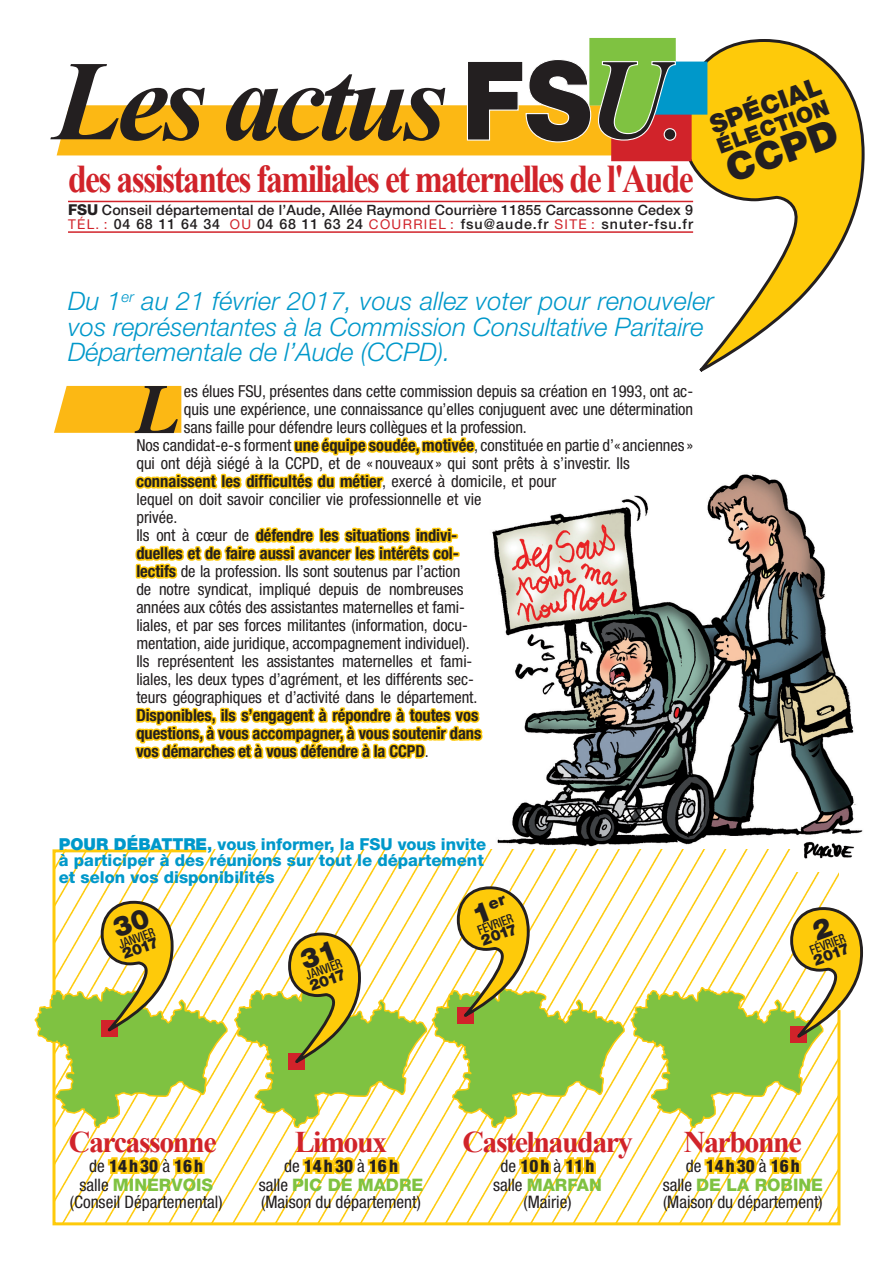
<style>
.page{position:relative;width:893px;height:1263px;background:#fff}
.page>*{position:absolute;margin:0;border:0;box-sizing:border-box;transform-origin:0 0}
.t1{font:italic 700 113.55px "Times New Roman";letter-spacing:-.05em;color:#231f20}
.t2{font:italic 700 70.35px "Times";color:#231f20}
.t3{font:700 39.15px "Times New Roman";letter-spacing:-.05em;color:#d1232a;scale:.86 1}
.t4{font:900 38.25px "Helvetica Neue LT Std";color:#231f20}
.t5{font:700 30px "Times New Roman";letter-spacing:-.05em;color:#d1232a}
.t6{font:italic 300 25.5px/25.5px "Helvetica Neue LT Std";color:#0098ca}
.t7{font:900 25.5px "Helvetica Neue LT Std";color:#231f20}
.t8{font:900 21.6px "Helvetica Neue LT Std";color:#231f20}
.t9{font:condensed 17.25px/19.5px "Helvetica Neue LT Std";color:#231f20;text-align:center}
.t10{font:800 17.25px/19.5px "Helvetica Neue LT Std";color:#7fc241;text-align:center}
.t11{font:condensed 16.5px "Helvetica Neue LT Std";letter-spacing:-.005em;color:#231f20}
.t12{font:700 condensed 16.5px/18px "Helvetica Neue LT Std";letter-spacing:-.005em;color:#231f20}
.t13{font:800 16.5px/16.5px "Helvetica Neue LT Std";color:#0098ca}
.t14{font:900 15.15px "Helvetica Neue LT Std";color:#231f20}
.t15{font:500 14.25px/13.5px "Helvetica Neue LT Std";letter-spacing:.01em;color:#231f20}
.t16{font:500 condensed 12.9px "Helvetica Neue LT Std";color:#231f20;scale:.9 1}
.s1{font-weight:800;font-size:15px}
.s2{font-weight:400;font-size:13.5px;color:#d1232a}
.s3{font-weight:700}
.s4{font-weight:400}
.s5{font-weight:900}
.s6{font-weight:400;font-stretch:condensed;color:#231f20}
.s7{font-stretch:condensed;color:#231f20}
.s8{font-weight:800}
.s9{font-weight:800;font-stretch:normal;color:#7fc241}
</style>
<div class="page">
<img style="left:492px;top:465px;width:371px;height:382px">
<svg style="left:52px;top:849px;width:789px;height:377px"></svg>
<svg style="left:679px;top:39px;width:186px;height:333px"></svg>
<svg style="left:54px;top:386px;width:422px;height:103px"></svg>
<div style="left:450px;top:534px;width:8px;height:5px;border:3px solid #feca0a"></div>
<div style="left:448px;top:546px;width:6px;height:15px;border:3px solid #feca0a"></div>
<div style="left:452px;top:552px;width:8px;height:5px;border:3px solid #feca0a"></div>
<svg style="left:135px;top:527px;width:317px;height:52px"></svg>
<svg style="left:135px;top:707px;width:348px;height:52px"></svg>
<svg style="left:57px;top:38px;width:650px;height:123px"></svg>
<svg style="left:106px;top:1144px;width:56px;height:39px"></svg>
<svg style="left:171px;top:1155px;width:36px;height:28px"></svg>
<svg style="left:300px;top:1144px;width:57px;height:39px"></svg>
<svg style="left:365px;top:1155px;width:37px;height:28px"></svg>
<svg style="left:517px;top:1155px;width:36px;height:28px"></svg>
<svg style="left:562px;top:1155px;width:36px;height:28px"></svg>
<svg style="left:702px;top:1144px;width:57px;height:39px"></svg>
<svg style="left:767px;top:1155px;width:36px;height:28px"></svg>
<hr style="left:68px;top:201px;width:625px;height:1px;background:#d1232a">
<hr style="left:68px;top:231px;width:625px;height:2px;background:#d1232a">
<div style="left:794px;top:839px;width:64px;height:33px;background:#fff"></div>
<img style="left:803px;top:841px;width:51px;height:18px">
<svg style="left:34px;top:885px;width:829px;height:252px"></svg>
<h1 class="t1" style="left:54px;top:22px;width:395px">Les actus</h1>
<h3 class="t3" style="left:68px;top:152px;width:729px">des assistantes familiales et maternelles de l'Aude</h3>
<p class="t15" style="left:68px;top:203px;width:627px"><span class="s1">FSU</span> Conseil départemental de l’Aude, Allée Raymond Courrière 11855 Carcassonne Cedex 9<br><span class="s2">TÉL. :</span> 04 68 11 64 34 <span class="s2">OU</span> 04 68 11 63 24 <span class="s2">COURRIEL :</span> fsu@aude.fr <span class="s2">SITE :</span> snuter-fsu.fr</p>
<h3 class="t7" style="left:705px;top:111px;width:118px;rotate:-20deg">SPÉCIAL</h3>
<h3 class="t8" style="left:714px;top:134px;width:119px;rotate:-20deg">ÉLECTION</h3>
<h3 class="t4" style="left:719px;top:149px;width:118px;rotate:-20deg">CCPD</h3>
<h3 class="t6" style="left:68px;top:288px;width:647px">Du 1<sup>er</sup> au 21 février 2017, vous allez voter pour renouveler vos représentantes à la Commission Consultative Paritaire<br>Départementale de l’Aude (CCPD).</h3>
<h2 class="t2" style="left:136px;top:343px;width:44px">L</h2>
<p class="t11" style="left:184px;top:382px;width:511px">es élues FSU, présentes dans cette commission depuis sa création en 1993, ont ac-</p>
<p class="t11" style="left:184px;top:400px;width:511px">quis une expérience, une connaissance qu’elles conjuguent avec une détermination</p>
<p class="t11" style="left:184px;top:418px;width:344px">sans faille pour défendre leurs collègues et la profession.</p>
<p class="t11" style="left:136px;top:436px;width:558px">Nos candidat-e-s forment <span class="s3">une équipe soudée, motivée</span>, constituée en partie d’« anciennes »</p>
<p class="t11" style="left:136px;top:454px;width:495px">qui ont déjà siégé à la CCPD, et de « nouveaux » qui sont prêts à s’investir. Ils</p>
<p class="t12" style="left:136px;top:472px;width:422px">connaissent les difficultés du métier<span class="s4">, exercé à domicile, et pour</span></p>
<p class="t11" style="left:136px;top:490px;width:347px">lequel on doit savoir concilier vie professionnelle et vie</p>
<p class="t11" style="left:136px;top:508px;width:43px">privée.</p>
<p class="t12" style="left:136px;top:526px;width:323px"><span class="s4">Ils ont à cœur de</span> défendre les situations indivi-</p>
<p class="t12" style="left:136px;top:544px;width:324px">duelles et de faire aussi avancer les intérêts col-</p>
<p class="t11" style="left:136px;top:562px;width:326px"><span class="s3">lectifs</span> de la profession. Ils sont soutenus par l’action</p>
<p class="t11" style="left:136px;top:580px;width:329px">de notre syndicat, impliqué depuis de nombreuses</p>
<p class="t11" style="left:136px;top:598px;width:330px">années aux côtés des assistantes maternelles et fami-</p>
<p class="t11" style="left:136px;top:616px;width:333px">liales, et par ses forces militantes (information, docu-</p>
<p class="t11" style="left:136px;top:634px;width:335px">mentation, aide juridique, accompagnement individuel).</p>
<p class="t11" style="left:136px;top:652px;width:338px">Ils représentent les assistantes maternelles et fami-</p>
<p class="t11" style="left:136px;top:670px;width:339px">liales, les deux types d’agrément, et les différents sec-</p>
<p class="t11" style="left:136px;top:688px;width:343px">teurs géographiques et d’activité dans le département.</p>
<p class="t12" style="left:136px;top:706px;width:346px">Disponibles, ils s’engagent à répondre à toutes vos questions, à vous accompagner, à vous soutenir dans vos démarches et à vous défendre à la CCPD<span class="s4">.</span></p>
<p class="t13" style="left:59px;top:835px;width:429px"><span class="s5">POUR DÉBATTRE</span>, vous informer, la FSU vous invite à participer à des réunions sur tout le département et selon vos disponibilités</p>
<p class="t16" style="left:116px;top:937px;width:43px;rotate:-20deg">janvier</p>
<p class="t14" style="left:120px;top:946px;width:39px;rotate:-20deg">2017</p>
<p class="t16" style="left:303px;top:969px;width:43px;rotate:-20deg">janvier</p>
<p class="t14" style="left:307px;top:977px;width:39px;rotate:-20deg">2017</p>
<p class="t16" style="left:475px;top:923px;width:43px;rotate:-20deg">février</p>
<p class="t14" style="left:478px;top:932px;width:39px;rotate:-20deg">2017</p>
<p class="t16" style="left:807px;top:943px;width:43px;rotate:-20deg"><sup>2</sup>février</p>
<p class="t14" style="left:811px;top:952px;width:39px;rotate:-20deg">2017</p>
<h3 class="t5" style="left:69px;top:1121px;width:149px">Carcassonne</h3>
<p class="t10" style="left:79px;top:1156px;width:135px"><span class="s6">de</span> <span class="s7">14h30</span> <span class="s6">à</span> <span class="s7">16h </span><span class="s6">salle</span> Minervois</p>
<p class="t9" style="left:70px;top:1192px;width:154px">(Conseil Départemental)</p>
<h3 class="t5" style="left:295px;top:1121px;width:94px">Limoux</h3>
<p class="t10" style="left:259px;top:1156px;width:166px"><span class="s6">de</span> <span class="s7">14h30</span> <span class="s6">à</span> <span class="s7">16h<br></span><span class="s6">salle</span> Pic de Madre</p>
<p class="t9" style="left:261px;top:1192px;width:161px">(Maison du département)</p>
<h3 class="t5" style="left:462px;top:1121px;width:172px">Castelnaudary</h3>
<p class="t9" style="left:493px;top:1156px;width:103px">de <span class="s8">10h</span> à <span class="s8">11h </span>salle <span class="s9">MARFAN</span></p>
<p class="t9" style="left:524px;top:1192px;width:49px">(Mairie)</p>
<h3 class="t5" style="left:684px;top:1121px;width:119px">Narbonne</h3>
<p class="t10" style="left:663px;top:1156px;width:162px"><span class="s6">de</span> <span class="s7">14h30</span> <span class="s6">à</span> <span class="s7">16h<br></span><span class="s6">salle</span> de la Robine</p>
<p class="t9" style="left:663px;top:1192px;width:161px">(Maison du département)</p>
</div>
